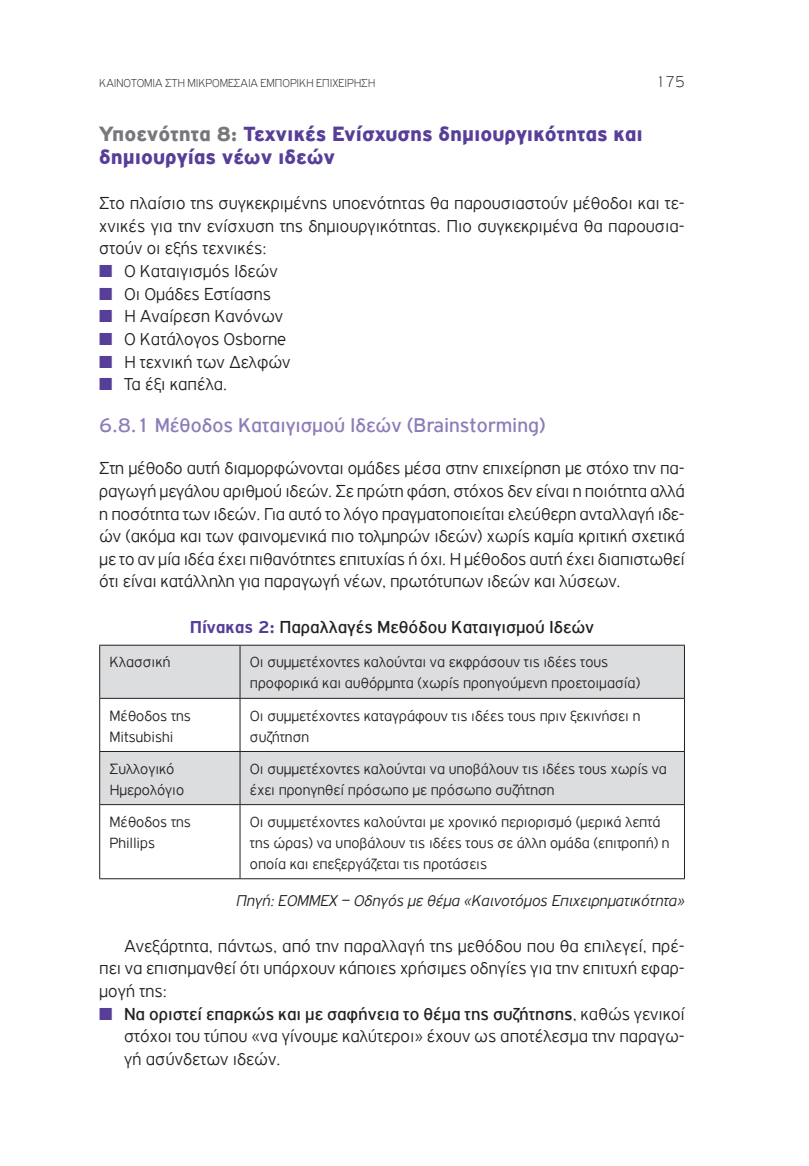
<style>
.page{position:relative;width:809px;height:1166px;background:#fff}
.page>*{position:absolute;margin:0;border:0;box-sizing:border-box;transform-origin:0 0}
.t1{font:900 21.88px/22.6px "PF Highway Gothic";color:#573e99}
.t2{font:21px "PF Highway Gothic";color:#8d7cb9}
.t3{font:300 18.38px/22.6px "PF Highway Gothic";color:#231f20;text-align:justify}
.t4{font:18.38px "PF Highway Gothic";color:#231f20}
.t5{font:italic 300 16.62px "PF Highway Gothic";color:#231f20}
.t6{font:100 16.62px "PF Highway Gothic";color:#231f20}
.t7{font:300 15.75px/21px "PF Highway Gothic";color:#231f20}
.t8{font:100 12.25px "PF Highway Gothic";color:#231f20}
.s1{color:#76787b}
.s2{color:#573e99}
.s3{font-weight:700;color:#573e99}
.s4{font-weight:400}
</style>
<div class="page">
<div style="left:100px;top:646px;width:584px;height:52px;background:#dcdddf"></div>
<svg style="left:100px;top:699px;width:584px;height:179px"></svg>
<hr style="left:99px;top:645px;width:141px;height:1px;background:#231f20">
<hr style="left:99px;top:646px;width:1px;height:52px;background:#231f20">
<hr style="left:240px;top:645px;width:445px;height:1px;background:#231f20">
<hr style="left:239px;top:646px;width:1px;height:52px;background:#231f20">
<hr style="left:684px;top:646px;width:1px;height:52px;background:#231f20">
<hr style="left:99px;top:698px;width:141px;height:1px;background:#231f20">
<hr style="left:99px;top:699px;width:1px;height:52px;background:#231f20">
<hr style="left:240px;top:698px;width:445px;height:1px;background:#231f20">
<hr style="left:239px;top:699px;width:1px;height:52px;background:#231f20">
<hr style="left:684px;top:699px;width:1px;height:52px;background:#231f20">
<hr style="left:99px;top:751px;width:141px;height:1px;background:#231f20">
<hr style="left:99px;top:752px;width:1px;height:52px;background:#231f20">
<hr style="left:240px;top:751px;width:445px;height:1px;background:#231f20">
<hr style="left:239px;top:752px;width:1px;height:52px;background:#231f20">
<hr style="left:684px;top:752px;width:1px;height:52px;background:#231f20">
<hr style="left:99px;top:804px;width:141px;height:1px;background:#231f20">
<hr style="left:99px;top:805px;width:1px;height:73px;background:#231f20">
<hr style="left:240px;top:804px;width:445px;height:1px;background:#231f20">
<hr style="left:239px;top:805px;width:1px;height:73px;background:#231f20">
<hr style="left:684px;top:805px;width:1px;height:73px;background:#231f20">
<hr style="left:99px;top:878px;width:141px;height:1px;background:#231f20">
<hr style="left:240px;top:878px;width:445px;height:1px;background:#231f20">
<p class="t8" style="left:99px;top:77px;width:15px">Καινοτομία</p>
<p class="t8" style="left:165px;top:77px;width:8px">στη</p>
<p class="t8" style="left:188px;top:77px;width:8px">μικρομεσαία</p>
<p class="t8" style="left:261px;top:77px;width:8px">εμπορική</p>
<p class="t8" style="left:316px;top:77px;width:7px">επιχείρηση</p>
<p class="t6" style="left:656px;top:74px;width:30px">175</p>
<p class="t1" style="left:99px;top:122px;width:545px"><span class="s1">Υποενότητα 8:</span> Τεχνικές Ενίσχυσης δημιουργικότητας και δημιουργίας νέων ιδεών</p>
<p class="t3" style="left:99px;top:192px;width:587px">Στο πλαίσιο της συγκεκριμένης υποενότητας θα παρουσιαστούν μέθοδοι και τε&shy;χνικές για την ενίσχυση της δημιουργικότητας. Πιο συγκεκριμένα θα παρουσια&shy;στούν οι εξής τεχνικές:</p>
<p class="t3" style="left:99px;top:260px;width:180px"><span class="s2">■</span> Ο Καταιγισμός Ιδεών</p>
<p class="t3" style="left:99px;top:282px;width:173px"><span class="s2">■</span> Οι Ομάδες Εστίασης</p>
<p class="t3" style="left:99px;top:305px;width:185px"><span class="s2">■</span> Η Αναίρεση Κανόνων</p>
<p class="t3" style="left:99px;top:328px;width:188px"><span class="s2">■</span> Ο Κατάλογος Osborne</p>
<p class="t3" style="left:99px;top:350px;width:193px"><span class="s2">■</span> Η τεχνική των Δελφών</p>
<p class="t3" style="left:99px;top:373px;width:130px"><span class="s2">■</span> Τα έξι καπέλα.</p>
<p class="t2" style="left:99px;top:414px;width:448px">6.8.1 Μέθοδος Καταιγισμού Ιδεών (Brainstorming)</p>
<p class="t3" style="left:99px;top:457px;width:587px">Στη μέθοδο αυτή διαμορφώνονται ομάδες μέσα στην επιχείρηση με στόχο την πα&shy;ραγωγή μεγάλου αριθμού ιδεών. Σε πρώτη φάση, στόχος δεν είναι η ποιότητα αλλά η ποσότητα των ιδεών. Για αυτό το λόγο πραγματοποιείται ελεύθερη ανταλλαγή ιδε&shy;ών (ακόμα και των φαινομενικά πιο τολμηρών ιδεών) χωρίς καμία κριτική σχετικά με το αν μία ιδέα έχει πιθανότητες επιτυχίας ή όχι. Η μέθοδος αυτή έχει διαπιστωθεί ότι είναι κατάλληλη για παραγωγή νέων, πρωτότυπων ιδεών και λύσεων.</p>
<p class="t4" style="left:190px;top:617px;width:406px"><span class="s3">Πίνακας 2:</span> Παραλλαγές Μεθόδου Καταιγισμού Ιδεών</p>
<p class="t7" style="left:110px;top:652px;width:62px">Κλασσική</p>
<p class="t7" style="left:250px;top:652px;width:392px">Οι συμμετέχοντες καλούνται να εκφράσουν τις ιδέες τους προφορικά και αυθόρμητα (χωρίς προηγούμενη προετοιμασία)</p>
<p class="t7" style="left:110px;top:705px;width:83px">Μέθοδος της<br>Mitsubishi</p>
<p class="t7" style="left:250px;top:705px;width:392px">Οι συμμετέχοντες καταγράφουν τις ιδέες τους πριν ξεκινήσει η συζήτηση</p>
<p class="t7" style="left:110px;top:758px;width:76px">Συλλογικό<br>Ημερολόγιο</p>
<p class="t7" style="left:250px;top:758px;width:418px">Οι συμμετέχοντες καλούνται να υποβάλουν τις ιδέες τους χωρίς να έχει προηγηθεί πρόσωπο με πρόσωπο συζήτηση</p>
<p class="t7" style="left:110px;top:811px;width:83px">Μέθοδος της<br>Phillips</p>
<p class="t7" style="left:250px;top:811px;width:421px">Οι συμμετέχοντες καλούνται με χρονικό περιορισμό (μερικά λεπτά της ώρας) να υποβάλουν τις ιδέες τους σε άλλη ομάδα (επιτροπή) η οποία και επεξεργάζεται τις προτάσεις</p>
<p class="t5" style="left:236px;top:892px;width:450px">Πηγή: ΕΟΜΜΕΧ – Οδηγός με θέμα «Καινοτόμος Επιχειρηματικότητα»</p>
<p class="t3" style="left:99px;top:934px;width:587px;text-indent:25px">Ανεξάρτητα, πάντως, από την παραλλαγή της μεθόδου που θα επιλεγεί, πρέ&shy;πει να επισημανθεί ότι υπάρχουν κάποιες χρήσιμες οδηγίες για την επιτυχή εφαρ&shy;μογή της:</p>
<p class="t3" style="left:124px;top:1002px;width:562px;text-indent:-25px"><span class="s2">■</span> <span class="s4">Να οριστεί επαρκώς και με σαφήνεια το θέμα της συζήτησης</span>, καθώς γενικοί στόχοι του τύπου «να γίνουμε καλύτεροι» έχουν ως αποτέλεσμα την παραγω&shy;γή ασύνδετων ιδεών.</p>
</div>
